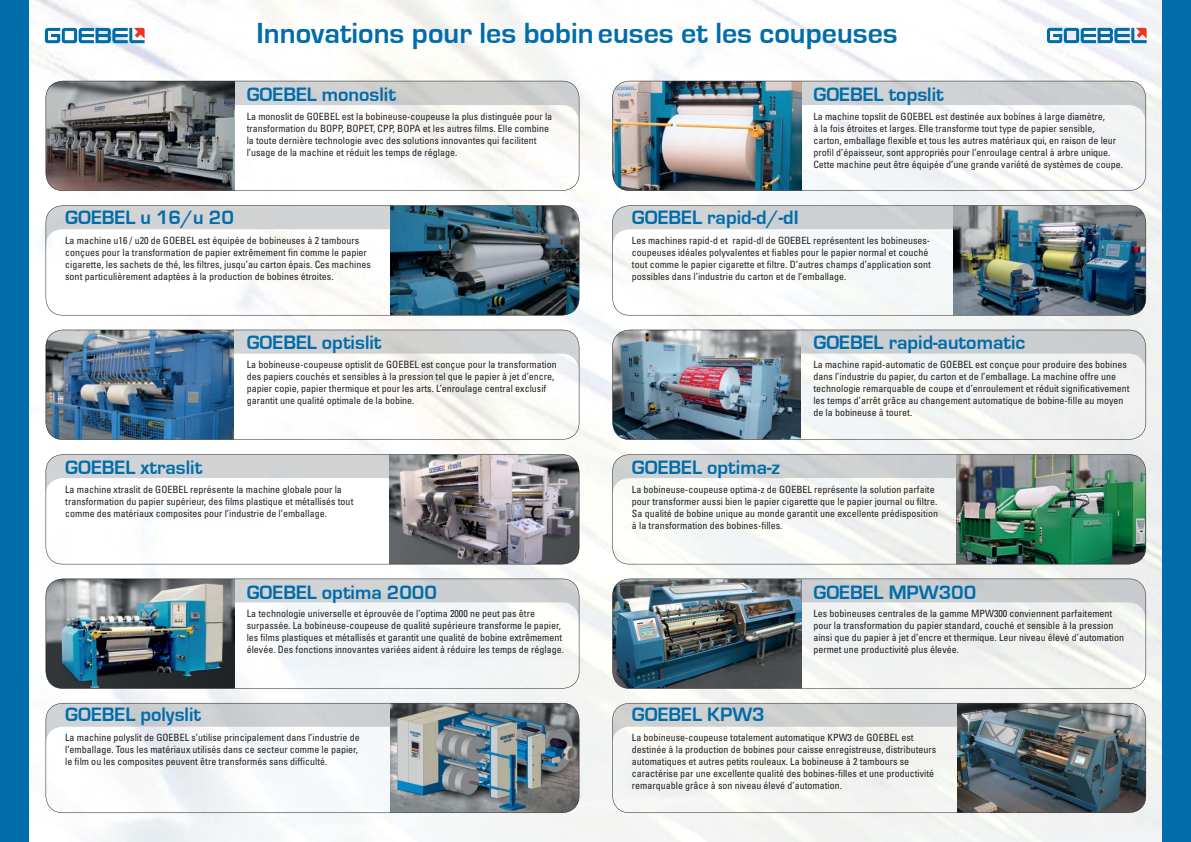
<style>
.page{position:relative;width:1191px;height:842px;background:#fff}
.page>*{position:absolute;margin:0;border:0;box-sizing:border-box;transform-origin:0 0}
.t1{font:700 30px "Eurostile";color:#006caa}
.t2{font:700 20px "Eurostile";color:#006caa}
.t3{font:condensed 10px/12px "Univers";color:#231f20}
</style>
<div class="page">
<img style="left:28px;top:0;width:237px;height:700px">
<img style="left:510px;top:0;width:244px;height:214px">
<img style="left:998px;top:0;width:164px;height:842px">
<img style="left:265px;top:214px;width:733px;height:486px">
<img style="left:28px;top:700px;width:970px;height:142px">
<svg style="left:46px;top:81px;width:533px;height:110px"></svg>
<svg style="left:46px;top:205px;width:533px;height:110px"></svg>
<img style="left:46px;top:330px;width:533px;height:110px">
<svg style="left:46px;top:454px;width:533px;height:110px"></svg>
<svg style="left:46px;top:579px;width:533px;height:110px"></svg>
<svg style="left:46px;top:703px;width:533px;height:110px"></svg>
<img style="left:612px;top:81px;width:534px;height:110px">
<img style="left:612px;top:205px;width:534px;height:110px">
<img style="left:612px;top:330px;width:534px;height:110px">
<img style="left:612px;top:454px;width:534px;height:110px">
<img style="left:612px;top:579px;width:534px;height:110px">
<img style="left:612px;top:703px;width:534px;height:110px">
<div style="left:0;top:0;width:28px;height:842px;background:#006caa"></div>
<div style="left:1162px;top:0;width:29px;height:842px;background:#006caa"></div>
<svg style="left:1047px;top:28px;width:99px;height:15px"></svg>
<svg style="left:45px;top:28px;width:100px;height:15px"></svg>
<h1 class="t1" style="left:256px;top:19px;width:643px">Innovations pour les bobin euses et les coupeuses</h1>
<h2 class="t2" style="left:247px;top:85px;width:151px">GOEBEL monoslit</h2>
<h2 class="t2" style="left:813px;top:85px;width:132px">GOEBEL topslit</h2>
<p class="t3" style="left:247px;top:111px;width:307px">La monoslit de GOEBEL est la bobineuse-coupeuse la plus distinguée pour la transformation du BOPP, BOPET, CPP, BOPA et les autres films. Elle combine la toute dernière technologie avec des solutions innovantes qui facilitent l’usage de la machine et réduit les temps de réglage.</p>
<h2 class="t2" style="left:65px;top:208px;width:170px">GOEBEL u 16/u 20</h2>
<p class="t3" style="left:65px;top:235px;width:307px">La machine u16 / u20 de GOEBEL est équipée de bobineuses à 2 tambours conçues pour la transformation de papier extrêmement fin comme le papier cigarette, les sachets de thé, les filtres, jusqu’au carton épais. Ces machines sont particulièrement adaptées à la production de bobines étroites.</p>
<h2 class="t2" style="left:247px;top:333px;width:136px">GOEBEL optislit</h2>
<h2 class="t2" style="left:65px;top:458px;width:139px">GOEBEL xtraslit</h2>
<p class="t3" style="left:247px;top:359px;width:311px">La bobineuse-coupeuse optislit de GOEBEL est conçue pour la transformation des papiers couchés et sensibles à la pression tel que le papier à jet d’encre, papier copie, papier thermique et pour les arts. L’enroulage central exclusif garantit une qualité optimale de la bobine.</p>
<p class="t3" style="left:65px;top:484px;width:290px">La machine xtraslit de GOEBEL représente la machine globale pour la transformation du papier supérieur, des films plastique et métallisés tout comme des matériaux composites pour l’industrie de l’emballage.</p>
<h2 class="t2" style="left:247px;top:582px;width:192px">GOEBEL optima 2000</h2>
<h2 class="t2" style="left:65px;top:705px;width:137px">GOEBEL polyslit</h2>
<p class="t3" style="left:247px;top:608px;width:319px">La technologie universelle et éprouvée de l’optima 2000 ne peut pas être surpassée. La bobineuse-coupeuse de qualité supérieure transforme le papier, les films plastiques et métallisés et garantit une qualité de bobine extrêmement élevée. Des fonctions innovantes variées aident à réduire les temps de réglage.</p>
<p class="t3" style="left:65px;top:732px;width:296px">La machine polyslit de GOEBEL s’utilise principalement dans l’industrie de l’emballage. Tous les matériaux utilisés dans ce secteur comme le papier, le film ou les composites peuvent être transformés sans difficulté.</p>
<h2 class="t2" style="left:632px;top:208px;width:168px">GOEBEL rapid-d/-dI</h2>
<p class="t3" style="left:813px;top:111px;width:311px">La machine topslit de GOEBEL est destinée aux bobines à large diamètre,<br>à la fois étroites et larges. Elle transforme tout type de papier sensible, carton, emballage flexible et tous les autres matériaux qui, en raison de leur profil d’épaisseur, sont appropriés pour l’enroulage central à arbre unique.<br>Cette machine peut être équipée d’une grande variété de systèmes de coupe.</p>
<p class="t3" style="left:632px;top:235px;width:300px">Les machines rapid-d et rapid-dl de GOEBEL représentent les bobineuses&shy;coupeuses idéales polyvalentes et fiables pour le papier normal et couché tout comme le papier cigarette et filtre. D’autres champs d’application sont possibles dans l’industrie du carton et de l’emballage.</p>
<h2 class="t2" style="left:813px;top:333px;width:213px">GOEBEL rapid-automatic</h2>
<h2 class="t2" style="left:632px;top:458px;width:150px">GOEBEL optima-z</h2>
<p class="t3" style="left:813px;top:359px;width:318px">La machine rapid-automatic de GOEBEL est conçue pour produire des bobines dans l’industrie du papier, du carton et de l’emballage. La machine offre une technologie remarquable de coupe et d’enroulement et réduit significativement les temps d’arrêt grâce au changement automatique de bobine-fille au moyen de la bobineuse à touret.</p>
<p class="t3" style="left:632px;top:484px;width:308px">La bobineuse-coupeuse optima-z de GOEBEL représente la solution parfaite pour transformer aussi bien le papier cigarette que le papier journal ou filtre.<br>Sa qualité de bobine unique au monde garantit une excellente prédisposition à la transformation des bobines-filles.</p>
<h2 class="t2" style="left:813px;top:582px;width:164px">GOEBEL MPW300</h2>
<h2 class="t2" style="left:632px;top:705px;width:134px">GOEBEL KPW3</h2>
<p class="t3" style="left:813px;top:608px;width:312px">Les bobineuses centrales de la gamme MPW300 conviennent parfaitement pour la transformation du papier standard, couché et sensible à la pression ainsi que du papier à jet d’encre et thermique. Leur niveau élevé d’automation permet une productivité plus élevée.</p>
<p class="t3" style="left:632px;top:732px;width:306px">La bobineuse-coupeuse totalement automatique KPW3 de GOEBEL est destinée à la production de bobines pour caisse enregistreuse, distributeurs automatiques et autres petits rouleaux. La bobineuse à 2 tambours se caractérise par une excellente qualité des bobines-filles et une productivité remarquable grâce à son niveau élevé d’automation.</p>
</div>
